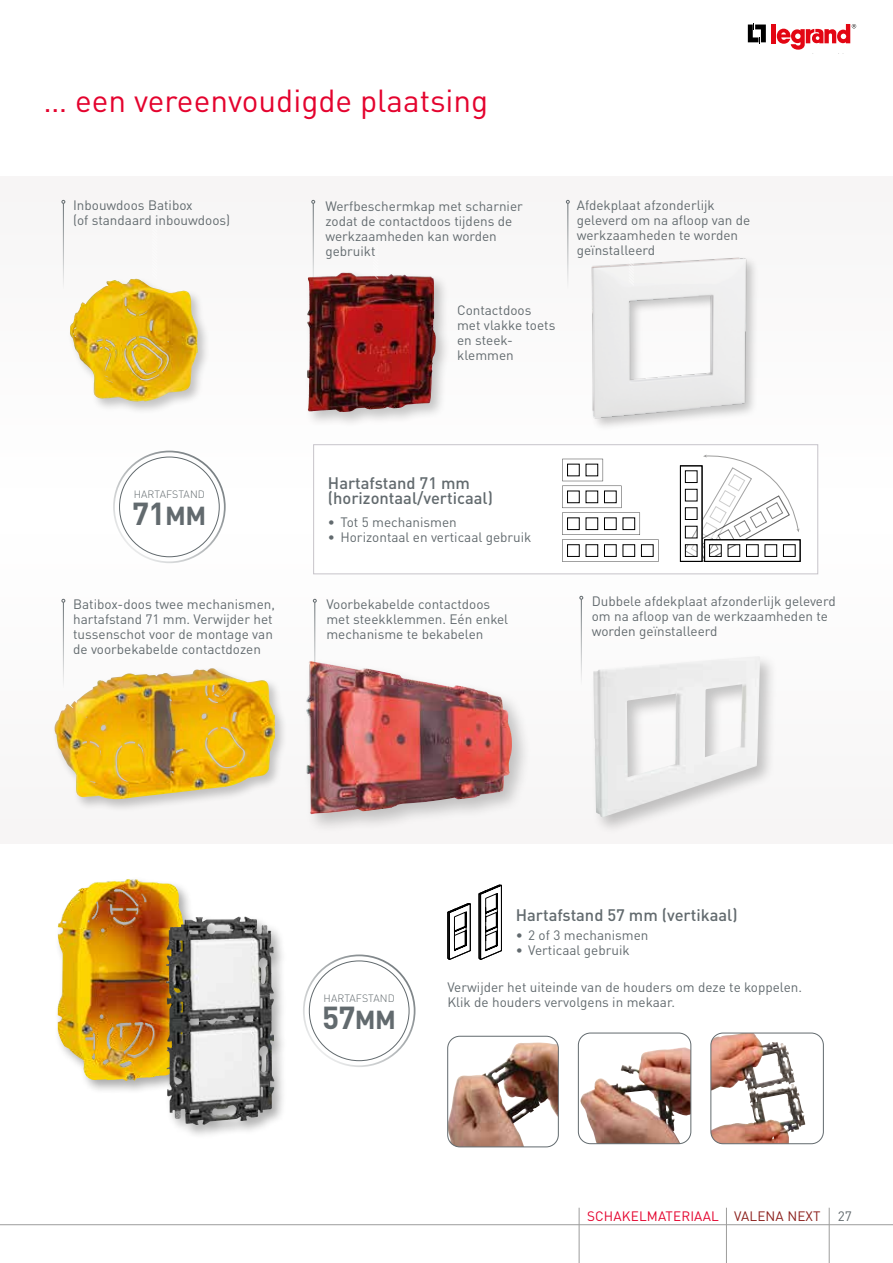
<style>
.page{position:relative;width:893px;height:1263px;background:#fff}
.page>*{position:absolute;margin:0;border:0;box-sizing:border-box;transform-origin:0 0}
.t1{font:31.5px "DIN Pro";color:#e4032e}
.t2{font:700 31.5px "DIN Pro";color:#626a6e}
.t3{font:500 16.5px/15px "DIN Pro";color:#626a6e}
.t4{font:13.5px/15px "DIN Pro";color:#626a6e}
.t5{font:13.5px "DIN Pro";letter-spacing:.01em;color:#e4032e}
.t6{font:300 10.5px "DIN Pro";letter-spacing:.01em;color:#626a6e}
.s1{font-size:25.65px}
.s2{color:#8b1f1b}
</style>
<div class="page">
<div style="left:0;top:177px;width:893px;height:333px;background:#f9f8f8"></div>
<div style="left:0;top:510px;width:893px;height:334px;background:#fcfbfb"></div>
<hr style="left:0;top:1224px;width:893px;height:1px;background:#9d9d9c">
<hr style="left:726px;top:1208px;width:1px;height:55px;background:#9d9d9c">
<hr style="left:579px;top:1208px;width:1px;height:55px;background:#9d9d9c">
<hr style="left:829px;top:1208px;width:1px;height:55px;background:#9d9d9c">
<svg style="left:748px;top:23px;width:18px;height:21px"></svg>
<hr style="left:772px;top:24px;width:4px;height:19px;background:#e30613">
<svg style="left:777px;top:24px;width:79px;height:26px"></svg>
<div style="left:54px;top:876px;width:145px;height:219px;background:#000;opacity:.33"></div>
<img style="left:58px;top:879px;width:120px;height:202px">
<svg style="left:711px;top:1033px;width:112px;height:111px"></svg>
<img style="left:711px;top:1033px;width:78px;height:111px">
<div style="left:711px;top:1033px;width:113px;height:111px;border:1px solid #626a6e;border-radius:12px"></div>
<img style="left:580px;top:1047px;width:111px;height:97px">
<div style="left:578px;top:1033px;width:113px;height:111px;border:1px solid #626a6e;border-radius:12px"></div>
<img style="left:449px;top:1042px;width:108px;height:105px">
<div style="left:447px;top:1036px;width:112px;height:111px;border:1px solid #626a6e;border-radius:12px"></div>
<div style="left:589px;top:255px;width:170px;height:177px;background:#000;opacity:.22"></div>
<img style="left:589px;top:255px;width:162px;height:168px">
<div style="left:304px;top:269px;width:147px;height:159px;background:#000;opacity:.22"></div>
<img style="left:307px;top:272px;width:37px;height:44px">
<div style="left:52px;top:666px;width:236px;height:146px;background:#000;opacity:.22"></div>
<img style="left:58px;top:668px;width:154px;height:52px">
<div style="left:589px;top:653px;width:188px;height:182px;background:#000;opacity:.22"></div>
<img style="left:593px;top:656px;width:167px;height:161px">
<hr style="left:313px;top:203px;width:1px;height:86px;background:#626a6e">
<svg style="left:311px;top:200px;width:4px;height:4px"></svg>
<hr style="left:63px;top:203px;width:1px;height:86px;background:#626a6e">
<hr style="left:567px;top:203px;width:1px;height:86px;background:#626a6e">
<svg style="left:566px;top:200px;width:4px;height:4px"></svg>
<div style="left:163px;top:914px;width:125px;height:226px;background:#000;opacity:.33"></div>
<img style="left:166px;top:917px;width:79px;height:172px">
<div style="left:302px;top:657px;width:229px;height:178px;background:#000;opacity:.22"></div>
<img style="left:305px;top:660px;width:207px;height:154px">
<div style="left:313px;top:444px;width:505px;height:130px;background:#fff;border:1px solid #c7c4ca"></div>
<svg style="left:447px;top:903px;width:23px;height:57px"></svg>
<svg style="left:479px;top:885px;width:23px;height:75px"></svg>
<svg style="left:371px;top:269px;width:9px;height:11px"></svg>
<svg style="left:627px;top:255px;width:8px;height:32px"></svg>
<hr style="left:63px;top:602px;width:1px;height:86px;background:#626a6e">
<hr style="left:314px;top:602px;width:1px;height:86px;background:#626a6e">
<svg style="left:313px;top:599px;width:4px;height:4px"></svg>
<hr style="left:581px;top:599px;width:1px;height:86px;background:#626a6e">
<svg style="left:579px;top:596px;width:4px;height:4px"></svg>
<div style="left:120px;top:457px;width:99px;height:100px;background:#fff;border-radius:50%"></div>
<div style="left:113px;top:451px;width:113px;height:112px;border:2px solid #626a6e;border-radius:50%"></div>
<div style="left:303px;top:954px;width:112px;height:113px;border:2px solid #626a6e;border-radius:50%"></div>
<div style="left:67px;top:277px;width:144px;height:138px;background:#000;opacity:.22"></div>
<img style="left:70px;top:279px;width:128px;height:123px">
<svg style="left:562px;top:459px;width:96px;height:103px"></svg>
<div style="left:567px;top:464px;width:12px;height:12px;border:1px solid #000"></div>
<svg style="left:680px;top:454px;width:120px;height:108px"></svg>
<h1 class="t1" style="left:44px;top:76px;width:446px">… een vereenvoudigde plaatsing</h1>
<p class="t4" style="left:73px;top:197px;width:159px">Inbouwdoos Batibox<br>(of standaard inbouwdoos)</p>
<p class="t4" style="left:325px;top:197px;width:199px">Werfbeschermkap met scharnier zodat de contactdoos tijdens de werkzaamheden kan worden gebruikt</p>
<p class="t4" style="left:457px;top:301px;width:100px">Contactdoos met vlakke toets en steek&shy;klemmen</p>
<p class="t4" style="left:577px;top:196px;width:175px">Afdekplaat afzonderlijk geleverd om na afloop van de werkzaamheden te worden geïnstalleerd</p>
<p class="t6" style="left:134px;top:487px;width:73px">HARTAFSTAND</p>
<h1 class="t2" style="left:132px;top:492px;width:76px">71<span class="s1">MM</span></h1>
<p class="t4" style="left:73px;top:595px;width:203px">Batibox-doos twee mechanismen, hartafstand 71 mm. Verwijder het tussenschot voor de montage van de voorbekabelde contactdozen</p>
<p class="t3" style="left:328px;top:474px;width:166px">Hartafstand 71 mm (horizontaal/verticaal)</p>
<p class="t4" style="left:328px;top:514px;width:130px">• Tot 5 mechanismen</p>
<p class="t4" style="left:328px;top:529px;width:205px">• Horizontaal en verticaal gebruik</p>
<p class="t4" style="left:326px;top:595px;width:183px">Voorbekabelde contactdoos met steekklemmen. Eén enkel mechanisme te bekabelen</p>
<p class="t4" style="left:592px;top:592px;width:246px">Dubbele afdekplaat afzonderlijk geleverd om na afloop van de werkzaamheden te worden geïnstalleerd</p>
<p class="t6" style="left:324px;top:991px;width:73px">HARTAFSTAND</p>
<h1 class="t2" style="left:322px;top:996px;width:76px">57<span class="s1">MM</span></h1>
<p class="t3" style="left:516px;top:906px;width:223px">Hartafstand 57 mm (vertikaal)</p>
<p class="t4" style="left:516px;top:926px;width:134px">• 2 of 3 mechanismen</p>
<p class="t4" style="left:516px;top:941px;width:115px">• Verticaal gebruik</p>
<p class="t4" style="left:447px;top:978px;width:356px">Verwijder het uiteinde van de houders om deze te koppelen.<br>Klik de houders vervolgens in mekaar.</p>
<p class="t5" style="left:587px;top:1205px;width:235px">SCHAKELMATERIAAL <span class="s2">VALENA NEXT</span></p>
<p class="t4" style="left:838px;top:1207px;width:16px">27</p>
</div>
